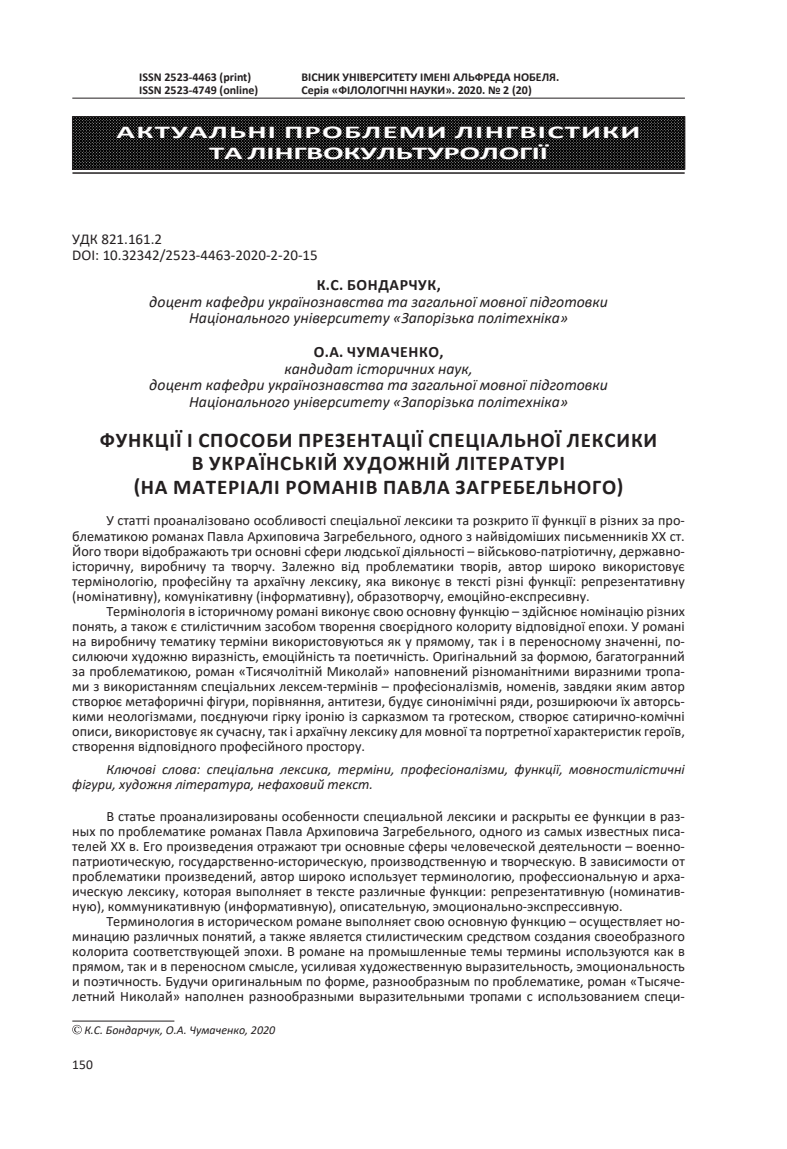
<style>
.page{position:relative;width:787px;height:1149px;background:#fff}
.page>*{position:absolute;margin:0;border:0;box-sizing:border-box;transform-origin:0 0}
.Название_статьи{font:700 21px/23.2px "Calibri";letter-spacing:.04em;color:#231f20;text-align:center}
.Рубрика{font:700 18px/21px "Calibri";letter-spacing:.04em;color:#fff;text-align:center;scale:1.7 1}
.место_работ{font:italic 15.75px "Calibri";color:#231f20}
.автор{font:700 15.75px "Calibri";letter-spacing:.04em;color:#231f20}
.УДК{font:15px/16.8px "Calibri";color:#231f20}
.анотация{font:14.25px/15px "Calibri";color:#231f20;text-align:justify}
.ключ_слова{font:italic 14.25px/15px "Calibri";color:#231f20}
.t1{font:13.5px "Calibri";color:#231f20}
.t2{font:700 12px "Calibri";color:#231f20}
.знак_охрани{font:italic 12px "Calibri";color:#231f20}
</style>
<div class="page">
<hr style="left:72px;top:98px;width:613px;height:1px;background:#231f20">
<img style="left:74px;top:119px;width:609px;height:48px">
<div style="left:72px;top:117px;width:613px;height:52px;border:1px solid #231f20"></div>
<hr style="left:72px;top:172px;width:612px;height:2px;background:#231f20">
<svg style="left:116px;top:119px;width:523px;height:41px;background:#201f1f"></svg>
<hr style="left:72px;top:1020px;width:102px;height:1px;background:#231f20">
<svg style="left:72px;top:1024px;width:10px;height:9px"></svg>
<p class="t2" style="left:139px;top:68px;width:113px">ISSN 2523-4463 (print)</p>
<p class="t2" style="left:301px;top:68px;width:259px">ВІСНИК УНІВЕРСИТЕТУ ІМЕНІ АЛЬФРЕДА НОБЕЛЯ.</p>
<p class="t2" style="left:139px;top:81px;width:121px">ISSN 2523-4749 (online)</p>
<p class="t2" style="left:301px;top:81px;width:232px">Серія «ФІЛОЛОГІЧНІ НАУКИ». 2020. № 2 (20)</p>
<p class="Рубрика" style="left:117px;top:121px;width:310px">АКТУАЛЬНІ ПРОБЛЕМИ ЛІНГВІСТИКИ<br>ТА ЛІНГВОКУЛЬТУРОЛОГІЇ</p>
<p class="УДК" style="left:72px;top:230px;width:247px">УДК 821.161.2<br>DOI: 10.32342/2523-4463-2020-2-20-15</p>
<p class="автор" style="left:317px;top:273px;width:125px">К.С. БОНДАРЧУК,</p>
<p class="место_работ" style="left:149px;top:290px;width:460px">доцент кафедри українознавства та загальної мовної підготовки</p>
<p class="место_работ" style="left:189px;top:307px;width:380px">Національного університету «Запорізька політехніка»</p>
<p class="автор" style="left:314px;top:340px;width:131px">О.А. ЧУМАЧЕНКО,</p>
<p class="место_работ" style="left:284px;top:357px;width:190px">кандидат історичних наук,</p>
<p class="место_работ" style="left:149px;top:374px;width:460px">доцент кафедри українознавства та загальної мовної підготовки</p>
<p class="место_работ" style="left:189px;top:391px;width:380px">Національного університету «Запорізька політехніка»</p>
<p class="Название_статьи" style="left:100px;top:428px;width:559px">ФУНКЦІЇ І СПОСОБИ ПРЕЗЕНТАЦІЇ СПЕЦІАЛЬНОЇ ЛЕКСИКИ<br>В УКРАЇНСЬКІЙ ХУДОЖНІЙ ЛІТЕРАТУРІ<br>(НА МАТЕРІАЛІ РОМАНІВ ПАВЛА ЗАГРЕБЕЛЬНОГО)</p>
<p class="анотация" style="left:72px;top:512px;width:614px;text-indent:34px">У статті проаналізовано особливості спеціальної лексики та розкрито її функції в різних за про&shy;блематикою романах Павла Архиповича Загребельного, одного з найвідоміших письменників ХХ ст.<br>Його твори відображають три основні сфери людської діяльності – військово-патріотичну, державно&shy;історичну, виробничу та творчу. Залежно від проблематики творів, автор широко використовує термінологію, професійну та архаїчну лексику, яка виконує в тексті різні функції: репрезентативну (номінативну), комунікативну (інформативну), образотворчу, емоційно-експресивну.</p>
<p class="анотация" style="left:72px;top:602px;width:614px;text-indent:34px">Термінологія в історичному романі виконує свою основну функцію – здійснює номінацію різних понять, а також є стилістичним засобом творення своєрідного колориту відповідної епохи. У романі на виробничу тематику терміни використовуються як у прямому, так і в переносному значенні, по&shy;силюючи художню виразність, емоційність та поетичність. Оригінальний за формою, багатогранний за проблематикою, роман «Тисячолітній Миколай» наповнений різноманітними виразними тропа&shy;ми з використанням спеціальних лексем-термінів – професіоналізмів, номенів, завдяки яким автор створює метафоричні фігури, порівняння, антитези, будує синонімічні ряди, розширюючи їх авторсь&shy;кими неологізмами, поєднуючи гірку іронію із сарказмом та гротеском, створює сатирично-комічні описи, використовує як сучасну, так і архаїчну лексику для мовної та портретної характеристик героїв, створення відповідного професійного простору.</p>
<p class="ключ_слова" style="left:72px;top:761px;width:614px;text-indent:34px">Ключові слова: спеціальна лексика, терміни, професіоналізми, функції, мовностилістичні фігури, художня література, нефаховий текст.</p>
<p class="анотация" style="left:72px;top:808px;width:614px;text-indent:34px">В статье проанализированы особенности специальной лексики и раскрыты ее функции в раз&shy;ных по проблематике романах Павла Архиповича Загребельного, одного из самых известных писа&shy;телей ХХ в. Его произведения отражают три основные сферы человеческой деятельности – военно&shy;патриотическую, государственно-историческую, производственную и творческую. В зависимости от проблематики произведений, автор широко использует терминологию, профессиональную и арха&shy;ическую лексику, которая выполняет в тексте различные функции: репрезентативную (номинатив&shy;ную), коммуникативную (информативную), описательную, эмоционально-экспрессивную.</p>
<p class="анотация" style="left:72px;top:913px;width:614px;text-indent:34px">Терминология в историческом романе выполняет свою основную функцию – осуществляет но&shy;минацию различных понятий, а также является стилистическим средством создания своеобразного колорита соответствующей эпохи. В романе на промышленные темы термины используются как в прямом, так и в переносном смысле, усиливая художественную выразительность, эмоциональность и поэтичность. Будучи оригинальным по форме, разнообразным по проблематике, роман «Тысяче&shy;летний Николай» наполнен разнообразными выразительными тропами с использованием специ-</p>
<p class="знак_охрани" style="left:84px;top:1021px;width:192px">К.С. Бондарчук, О.А. Чумаченко, 2020</p>
<p class="t1" style="left:72px;top:1054px;width:22px">150</p>
</div>
